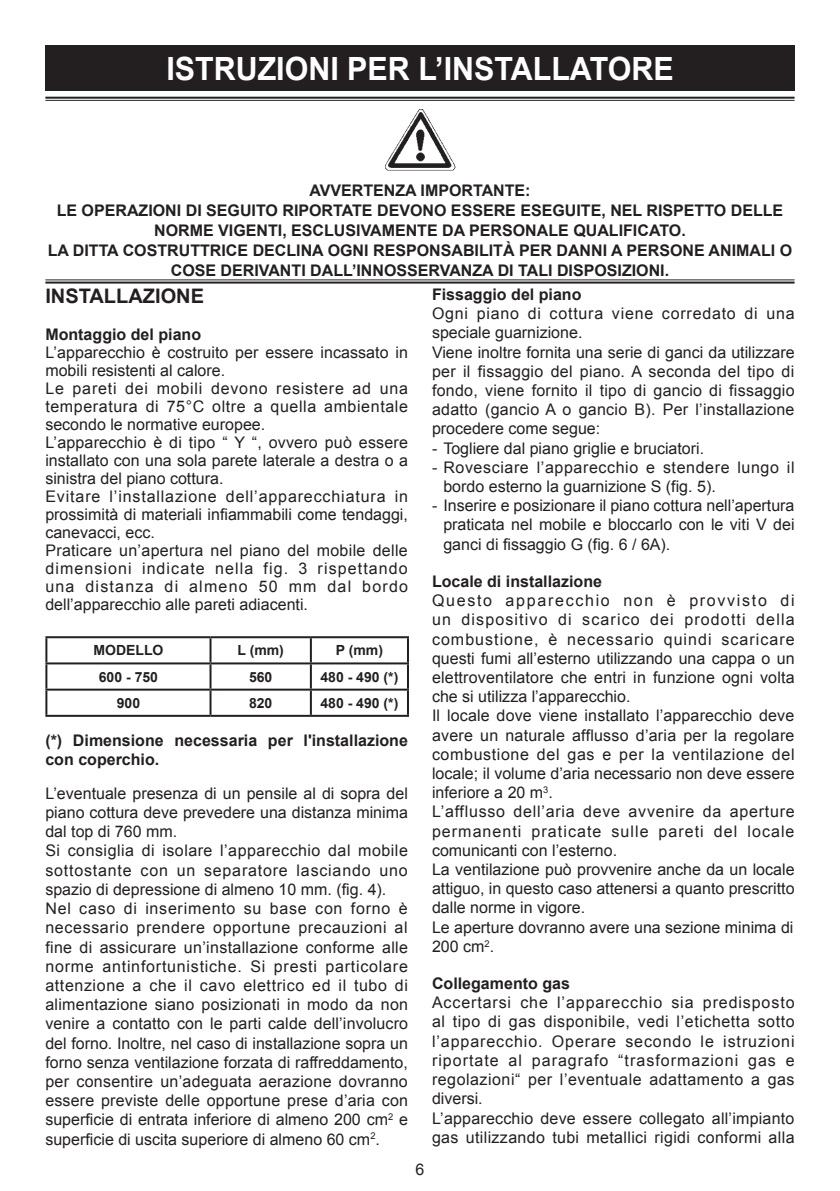
<style>
.page{position:relative;width:840px;height:1191px;background:#fff}
.page>*{position:absolute;margin:0;border:0;box-sizing:border-box;transform-origin:0 0}
.titolo16bold_bianco{font:700 32px "Arial";color:#fff;scale:.95 1}
.t1{font:700 20px "Arial";color:#231f20}
.testo{font:16px/19.2px "Arial";color:#231f20;text-align:justify}
.Bold{font:700 16px/19.2px "Arial";color:#231f20}
.testo_RIENTRATO{font:16px/19.2px "Arial";color:#231f20;text-align:justify}
.testo-2{font:16px/19.2px "Arial";letter-spacing:.02em;color:#231f20}
.testo_RIENTRATO-2{font:16px/19.2px "Arial";letter-spacing:.035em;color:#231f20}
.testo-3{font:16px/19.2px "Arial";letter-spacing:.05em;color:#231f20}
.testo-4{font:700 16px "Arial";color:#231f20}
.t2{font:700 14px "Arial";color:#231f20}
</style>
<div class="page">
<div style="left:45px;top:45px;width:749px;height:46px;background:#231f20"></div>
<img style="left:385px;top:109px;width:71px;height:62px">
<hr style="left:45px;top:636px;width:165px;height:2px;background:#231f20">
<hr style="left:45px;top:638px;width:2px;height:24px;background:#231f20">
<hr style="left:210px;top:636px;width:101px;height:2px;background:#231f20">
<hr style="left:209px;top:638px;width:2px;height:24px;background:#231f20">
<hr style="left:311px;top:636px;width:98px;height:2px;background:#231f20">
<hr style="left:310px;top:638px;width:2px;height:24px;background:#231f20">
<hr style="left:407px;top:638px;width:2px;height:24px;background:#231f20">
<hr style="left:45px;top:662px;width:165px;height:2px;background:#231f20">
<hr style="left:45px;top:664px;width:2px;height:24px;background:#231f20">
<hr style="left:210px;top:662px;width:101px;height:2px;background:#231f20">
<hr style="left:209px;top:664px;width:2px;height:24px;background:#231f20">
<hr style="left:311px;top:662px;width:98px;height:2px;background:#231f20">
<hr style="left:310px;top:664px;width:2px;height:24px;background:#231f20">
<hr style="left:407px;top:664px;width:2px;height:24px;background:#231f20">
<hr style="left:45px;top:688px;width:165px;height:2px;background:#231f20">
<hr style="left:45px;top:690px;width:2px;height:25px;background:#231f20">
<hr style="left:210px;top:688px;width:101px;height:2px;background:#231f20">
<hr style="left:209px;top:690px;width:2px;height:25px;background:#231f20">
<hr style="left:311px;top:688px;width:98px;height:2px;background:#231f20">
<hr style="left:310px;top:690px;width:2px;height:25px;background:#231f20">
<hr style="left:407px;top:690px;width:2px;height:25px;background:#231f20">
<hr style="left:45px;top:715px;width:165px;height:2px;background:#231f20">
<hr style="left:210px;top:715px;width:101px;height:2px;background:#231f20">
<hr style="left:311px;top:715px;width:98px;height:2px;background:#231f20">
<hr style="left:45px;top:97px;width:749px;height:2px;background:#231f20">
<hr style="left:45px;top:100px;width:749px;height:1px;background:#231f20">
<hr style="left:45px;top:279px;width:749px;height:1px;background:#231f20">
<hr style="left:45px;top:281px;width:749px;height:2px;background:#231f20">
<p class="titolo16bold_bianco" style="left:166px;top:47px;width:535px">ISTRUZIONI PER L’INSTALLATORE</p>
<p class="Bold" style="left:309px;top:181px;width:223px">AVVERTENZA IMPORTANTE:</p>
<p class="Bold" style="left:57px;top:201px;width:727px">LE OPERAZIONI DI SEGUITO RIPORTATE DEVONO ESSERE ESEGUITE, NEL RISPETTO DELLE</p>
<p class="Bold" style="left:154px;top:221px;width:532px">NORME VIGENTI, ESCLUSIVAMENTE DA PERSONALE QUALIFICATO.</p>
<p class="Bold" style="left:48px;top:241px;width:745px">LA DITTA COSTRUTTRICE DECLINA OGNI RESPONSABILITÀ PER DANNI A PERSONE ANIMALI O</p>
<p class="Bold" style="left:171px;top:261px;width:499px">COSE DERIVANTI DALL’INNOSSERVANZA DI TALI DISPOSIZIONI.</p>
<p class="t1" style="left:45px;top:282px;width:160px">INSTALLAZIONE</p>
<p class="Bold" style="left:45px;top:325px;width:157px">Montaggio del piano</p>
<p class="testo" style="left:45px;top:344px;width:364px;line-height:18px">L’apparecchio è costruito per essere incassato in mobili resistenti al calore.</p>
<p class="testo" style="left:45px;top:380px;width:364px;line-height:18px">Le pareti dei mobili devono resistere ad una temperatura di 75°C oltre a quella ambientale secondo le normative europee.</p>
<p class="testo" style="left:45px;top:434px;width:364px;line-height:18px">L’apparecchio è di tipo “ Y “, ovvero può essere installato con una sola parete laterale a destra o a sinistra del piano cottura.</p>
<p class="testo" style="left:45px;top:488px;width:364px;line-height:18px">Evitare l’installazione dell’apparecchiatura in prossimità di materiali infiammabili come tendaggi, canevacci, ecc.</p>
<p class="testo" style="left:45px;top:542px;width:364px;line-height:18px">Praticare un’apertura nel piano del mobile delle dimensioni indicate nella fig. 3 rispettando una distanza di almeno 50 mm dal bordo dell’apparecchio alle pareti adiacenti.</p>
<p class="t2" style="left:93px;top:641px;width:71px">MODELLO</p>
<p class="t2" style="left:237px;top:641px;width:48px">L (mm)</p>
<p class="t2" style="left:335px;top:641px;width:49px">P (mm)</p>
<p class="t2" style="left:99px;top:667px;width:61px">600 - 750</p>
<p class="t2" style="left:249px;top:667px;width:25px">560</p>
<p class="t2" style="left:320px;top:667px;width:79px">480 - 490 (*)</p>
<p class="t2" style="left:117px;top:693px;width:25px">900</p>
<p class="t2" style="left:249px;top:693px;width:25px">820</p>
<p class="t2" style="left:320px;top:693px;width:79px">480 - 490 (*)</p>
<p class="Bold" style="left:45px;top:731px;width:364px">(*) Dimensione necessaria per l'installazione con coperchio.</p>
<p class="testo" style="left:45px;top:784px;width:364px">L’eventuale presenza di un pensile al di sopra del piano cottura deve prevedere una distanza minima dal top di 760 mm.</p>
<p class="testo" style="left:45px;top:841px;width:364px">Si consiglia di isolare l’apparecchio dal mobile sottostante con un separatore lasciando uno spazio di depressione di almeno 10 mm. (fig. 4).</p>
<p class="testo" style="left:45px;top:899px;width:364px">Nel caso di inserimento su base con forno è necessario prendere opportune precauzioni al fine di assicurare un’installazione conforme alle norme antinfortunistiche. Si presti particolare attenzione a che il cavo elettrico ed il tubo di alimentazione siano posizionati in modo da non venire a contatto con le parti calde dell’involucro del forno. Inoltre, nel caso di installazione sopra un forno senza ventilazione forzata di raffreddamento, per consentire un’adeguata aerazione dovranno essere previste delle opportune prese d’aria con superficie di entrata inferiore di almeno 200 cm<sup>2</sup> e superficie di uscita superiore di almeno 60 cm<sup>2</sup>.</p>
<p class="testo" style="left:415px;top:1160px;width:10px">6</p>
<p class="testo-4" style="left:432px;top:284px;width:151px">Fissaggio del piano</p>
<p class="testo-3" style="left:432px;top:304px;width:364px">Ogni piano di cottura viene corredato di una speciale guarnizione.</p>
<p class="testo" style="left:432px;top:342px;width:364px">Viene inoltre fornita una serie di ganci da utilizzare per il fissaggio del piano. A seconda del tipo di fondo, viene fornito il tipo di gancio di fissaggio adatto (gancio A o gancio B). Per l’installazione procedere come segue:</p>
<p class="testo_RIENTRATO" style="left:432px;top:438px;width:273px">- Togliere dal piano griglie e bruciatori.</p>
<p class="testo_RIENTRATO-2" style="left:443px;top:458px;width:352px;text-indent:-11px">- Rovesciare l’apparecchio e stendere lungo il bordo esterno la guarnizione S (fig. 5).</p>
<p class="testo_RIENTRATO" style="left:443px;top:496px;width:352px;text-indent:-11px">- Inserire e posizionare il piano cottura nell’apertura praticata nel mobile e bloccarlo con le viti V dei ganci di fissaggio G (fig. 6 / 6A).</p>
<p class="testo-4" style="left:432px;top:570px;width:171px">Locale di installazione</p>
<p class="testo" style="left:432px;top:591px;width:364px">Questo apparecchio non è provvisto di un dispositivo di scarico dei prodotti della combustione, è necessario quindi scaricare questi fumi all’esterno utilizzando una cappa o un elettroventilatore che entri in funzione ogni volta che si utilizza l’apparecchio.</p>
<p class="testo" style="left:432px;top:706px;width:364px">Il locale dove viene installato l’apparecchio deve avere un naturale afflusso d’aria per la regolare combustione del gas e per la ventilazione del locale; il volume d’aria necessario non deve essere inferiore a 20 m<sup>3</sup>.</p>
<p class="testo" style="left:432px;top:802px;width:364px">L’afflusso dell’aria deve avvenire da aperture permanenti praticate sulle pareti del locale comunicanti con l’esterno.</p>
<p class="testo" style="left:432px;top:860px;width:364px">La ventilazione può provvenire anche da un locale attiguo, in questo caso attenersi a quanto prescritto dalle norme in vigore.</p>
<p class="testo" style="left:432px;top:917px;width:363px">Le aperture dovranno avere una sezione minima di</p>
<p class="testo" style="left:432px;top:936px;width:64px">200 cm<sup>2</sup>.</p>
<p class="testo-4" style="left:432px;top:972px;width:139px">Collegamento gas</p>
<p class="testo" style="left:432px;top:993px;width:364px">Accertarsi che l’apparecchio sia predisposto al tipo di gas disponibile, vedi l’etichetta sotto l’apparecchio. Operare secondo le istruzioni riportate al paragrafo “trasformazioni gas e regolazioni“ per l’eventuale adattamento a gas diversi.</p>
<p class="testo-2" style="left:432px;top:1108px;width:364px">L’apparecchio deve essere collegato all’impianto gas utilizzando tubi metallici rigidi conformi alla</p>
</div>
